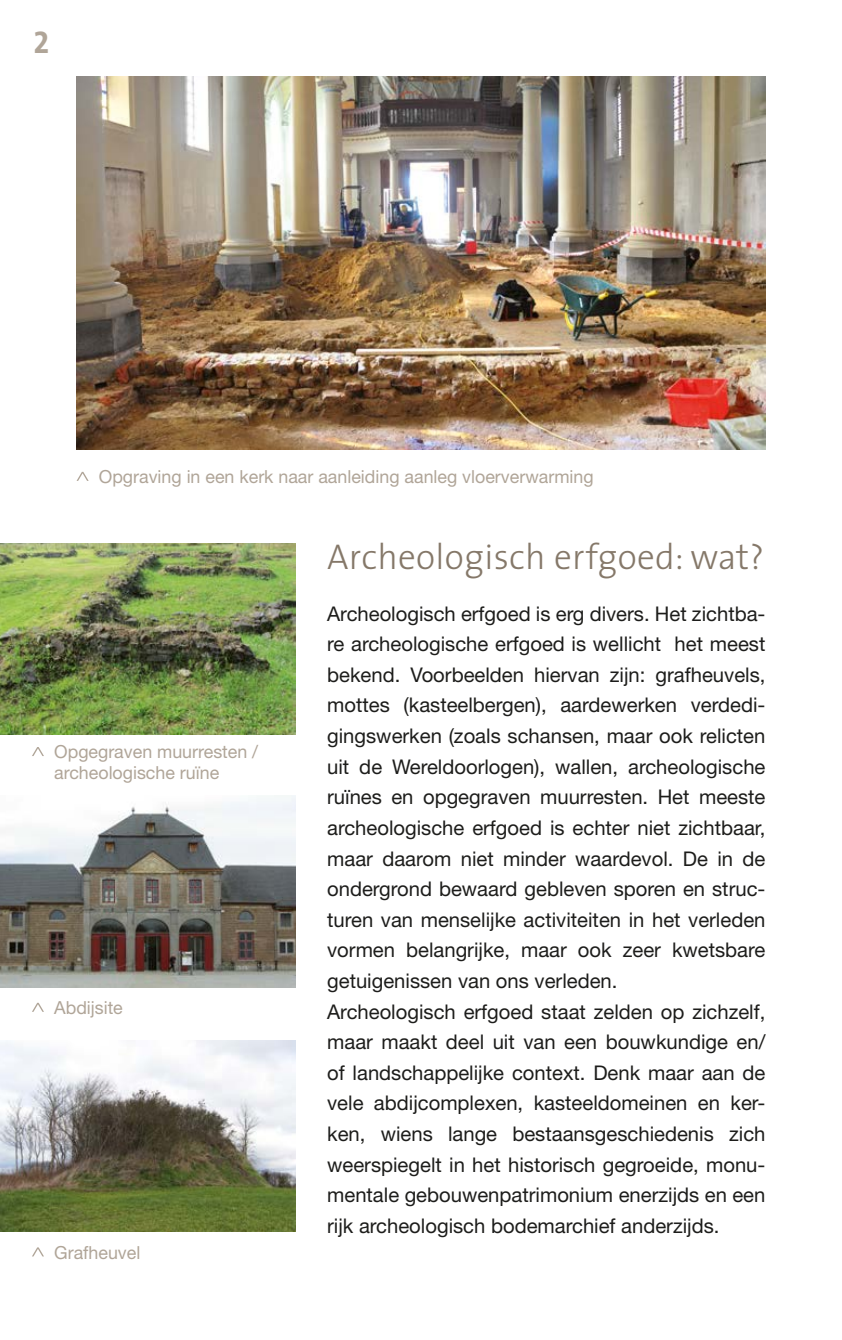
<style>
.page{position:relative;width:842px;height:1340px;background:#fff}
.page>*{position:absolute;margin:0;border:0;box-sizing:border-box;transform-origin:0 0}
.t1{font:300 36px "The Sans";letter-spacing:.01em;color:#857869}
.t2{font:31.5px "The Sans Bold Caps";color:#b0a598}
.t3{font:20.25px/30.6px "Helvetica Neue LT";color:#1d1d1b}
.t4{font:18px/20.2px "Helvetica Neue LT";color:#b0a598}
</style>
<div class="page">
<svg style="left:77px;top:472px;width:12px;height:9px"></svg>
<img style="left:77px;top:77px;width:688px;height:373px">
<img style="left:0;top:1040px;width:295px;height:191px">
<img style="left:0;top:795px;width:295px;height:192px">
<img style="left:0;top:543px;width:295px;height:191px">
<svg style="left:32px;top:747px;width:12px;height:9px"></svg>
<svg style="left:32px;top:1002px;width:12px;height:9px"></svg>
<svg style="left:32px;top:1247px;width:12px;height:9px"></svg>
<h2 class="t2" style="left:34px;top:16px;width:17px">2</h2>
<p class="t4" style="left:99px;top:466px;width:496px">Opgraving in een kerk naar aanleiding aanleg vloerverwarming</p>
<p class="t4" style="left:54px;top:741px;width:206px">Opgegraven muurresten / archeologische ruïne</p>
<p class="t4" style="left:54px;top:997px;width:70px">Abdijsite</p>
<p class="t4" style="left:54px;top:1241px;width:88px">Grafheuvel</p>
<h1 class="t1" style="left:327px;top:527px;width:439px">Archeologisch erfgoed: wat?</h1>
<p class="t3" style="left:327px;top:598px;width:440px">Archeologisch erfgoed is erg divers. Het zichtba&shy;re archeologische erfgoed is wellicht het meest bekend. Voorbeelden hiervan zijn: grafheuvels, mottes (kasteelbergen), aardewerken verdedi&shy;gingswerken (zoals schansen, maar ook relicten uit de Wereldoorlogen), wallen, archeologische ruïnes en opgegraven muurresten. Het meeste archeologische erfgoed is echter niet zichtbaar, maar daarom niet minder waardevol. De in de ondergrond bewaard gebleven sporen en struc&shy;turen van menselijke activiteiten in het verleden vormen belangrijke, maar ook zeer kwetsbare getuigenissen van ons verleden.<br>Archeologisch erfgoed staat zelden op zichzelf, maar maakt deel uit van een bouwkundige en/ of landschappelijke context. Denk maar aan de vele abdijcomplexen, kasteeldomeinen en ker&shy;ken, wiens lange bestaansgeschiedenis zich weerspiegelt in het historisch gegroeide, monu&shy;mentale gebouwenpatrimonium enerzijds en een rijk archeologisch bodemarchief anderzijds.</p>
</div>
